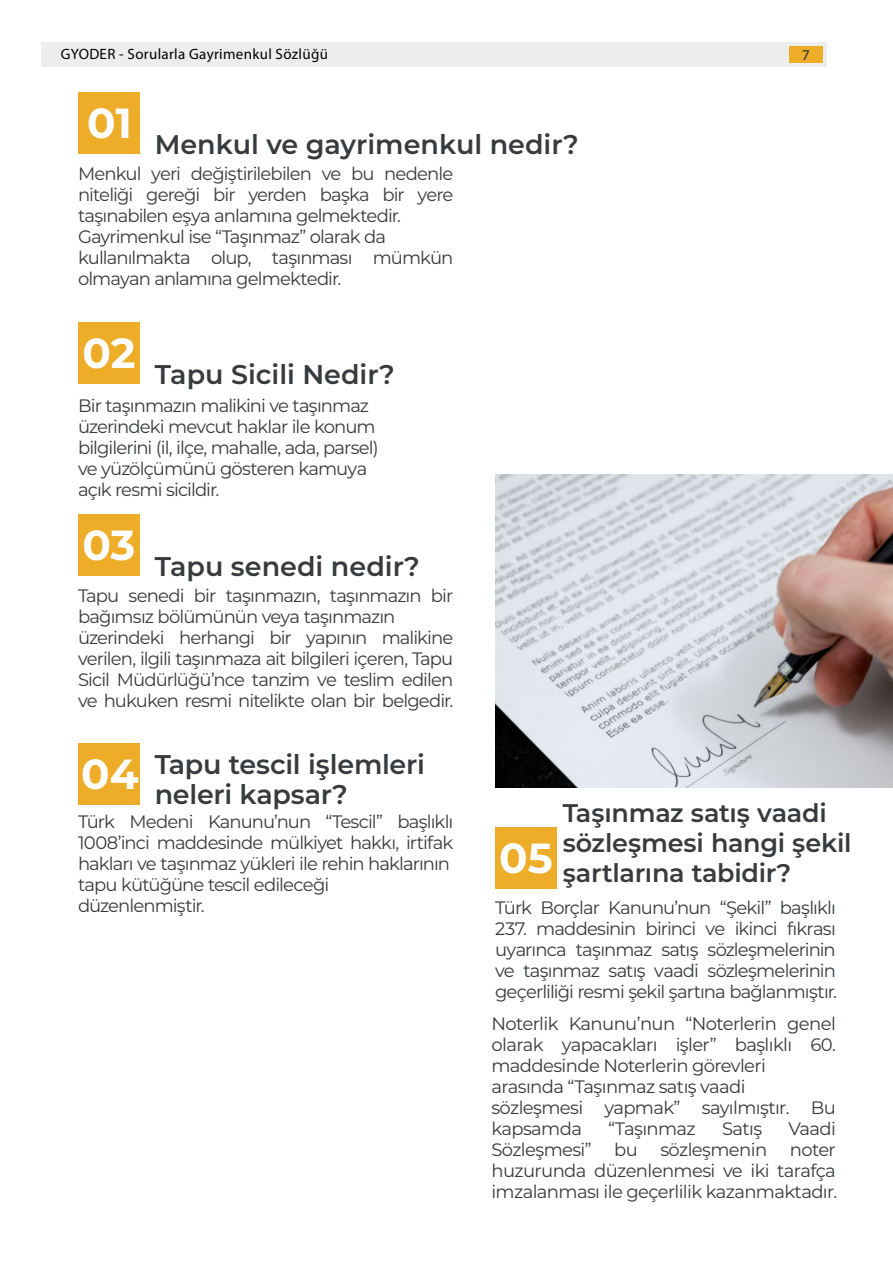
<style>
.page{position:relative;width:893px;height:1263px;background:#fff}
.page>*{position:absolute;margin:0;border:0;box-sizing:border-box;transform-origin:0 0}
.t1{font:700 42px "Montserrat";letter-spacing:-.005em;color:#fff}
.t2{font:600 27px/30px "Montserrat";color:#373b3e}
.t3{font:600 25.5px/30px "Montserrat";letter-spacing:-.01em;color:#373b3e}
.t4{font:18px/21px "Montserrat";letter-spacing:-.045em;color:#373b3e}
.t5{font:15px "Myriad Pro";letter-spacing:.02em;color:#000001}
.t6{font:15px "Myriad Pro";color:#23272a}
</style>
<div class="page">
<div style="left:42px;top:43px;width:785px;height:24px;background:#eceded"></div>
<div style="left:790px;top:46px;width:33px;height:17px;background:#eead29"></div>
<img style="left:495px;top:475px;width:398px;height:312px">
<div style="left:495px;top:827px;width:62px;height:61px;background:#eead29"></div>
<div style="left:78px;top:743px;width:62px;height:62px;background:#eead29"></div>
<div style="left:78px;top:514px;width:62px;height:62px;background:#eead29"></div>
<div style="left:78px;top:322px;width:62px;height:62px;background:#eead29"></div>
<div style="left:78px;top:93px;width:62px;height:61px;background:#eead29"></div>
<p class="t5" style="left:61px;top:48px;width:269px">GYODER - Sorularla Gayrimenkul Sözlüğü</p>
<p class="t6" style="left:802px;top:50px;width:9px">7</p>
<h1 class="t1" style="left:87px;top:99px;width:46px">01</h1>
<h2 class="t2" style="left:155px;top:130px;width:426px">Menkul ve gayrimenkul nedir?</h2>
<p class="t4" style="left:78px;top:164px;width:377px">Menkul yeri değiştirilebilen ve bu nedenle niteliği gereği bir yerden başka bir yere taşınabilen eşya anlamına gelmektedir.<br>Gayrimenkul ise “Taşınmaz” olarak da kullanılmakta olup, taşınması mümkün olmayan anlamına gelmektedir.</p>
<h1 class="t1" style="left:82px;top:329px;width:55px">02</h1>
<h2 class="t2" style="left:155px;top:360px;width:241px">Tapu Sicili Nedir?</h2>
<p class="t4" style="left:78px;top:396px;width:302px">Bir taşınmazın malikini ve taşınmaz üzerindeki mevcut haklar ile konum bilgilerini (il, ilçe, mahalle, ada, parsel) ve yüzölçümünü gösteren kamuya açık resmi sicildir.</p>
<h1 class="t1" style="left:82px;top:521px;width:54px">03</h1>
<h2 class="t2" style="left:155px;top:551px;width:267px">Tapu senedi nedir?</h2>
<p class="t4" style="left:78px;top:585px;width:377px">Tapu senedi bir taşınmazın, taşınmazın bir bağımsız bölümünün veya taşınmazın üzerindeki herhangi bir yapının malikine verilen, ilgili taşınmaza ait bilgileri içeren, Tapu Sicil Müdürlüğü’nce tanzim ve teslim edilen ve hukuken resmi nitelikte olan bir belgedir.</p>
<h2 class="t2" style="left:155px;top:750px;width:272px">Tapu tescil işlemleri neleri kapsar?</h2>
<p class="t4" style="left:78px;top:811px;width:377px">Türk Medeni Kanunu’nun “Tescil” başlıklı 1008’inci maddesinde mülkiyet hakkı, irtifak hakları ve taşınmaz yükleri ile rehin haklarının tapu kütüğüne tescil edileceği düzenlenmiştir.</p>
<h1 class="t1" style="left:81px;top:750px;width:59px">04</h1>
<h3 class="t3" style="left:563px;top:799px;width:290px">Taşınmaz satış vaadi sözleşmesi hangi şekil şartlarına tabidir?</h3>
<p class="t4" style="left:495px;top:897px;width:343px;text-align:justify">Türk Borçlar Kanunu’nun “Şekil” başlıklı 237. maddesinin birinci ve ikinci fıkrası uyarınca taşınmaz satış sözleşmelerinin ve taşınmaz satış vaadi sözleşmelerinin geçerliliği resmi şekil şartına bağlanmıştır.</p>
<p class="t4" style="left:491px;top:1014px;width:346px">Noterlik Kanunu’nun “Noterlerin genel olarak yapacakları işler” başlıklı 60. maddesinde Noterlerin görevleri arasında “Taşınmaz satış vaadi sözleşmesi yapmak” sayılmıştır. Bu kapsamda</p>
<h1 class="t1" style="left:499px;top:833px;width:55px">05</h1>
<p class="t4" style="left:608px;top:1119px;width:89px">“Taşınmaz</p>
<p class="t4" style="left:722px;top:1119px;width:42px">Satış</p>
<p class="t4" style="left:788px;top:1119px;width:49px">Vaadi</p>
<p class="t4" style="left:491px;top:1140px;width:102px">Sözleşmesi”</p>
<p class="t4" style="left:614px;top:1140px;width:25px">bu</p>
<p class="t4" style="left:660px;top:1140px;width:108px">sözleşmenin</p>
<p class="t4" style="left:491px;top:1140px;width:347px;text-align:justify;text-indent:298px">noter huzurunda düzenlenmesi ve iki tarafça imzalanması ile geçerlilik kazanmaktadır.</p>
</div>
